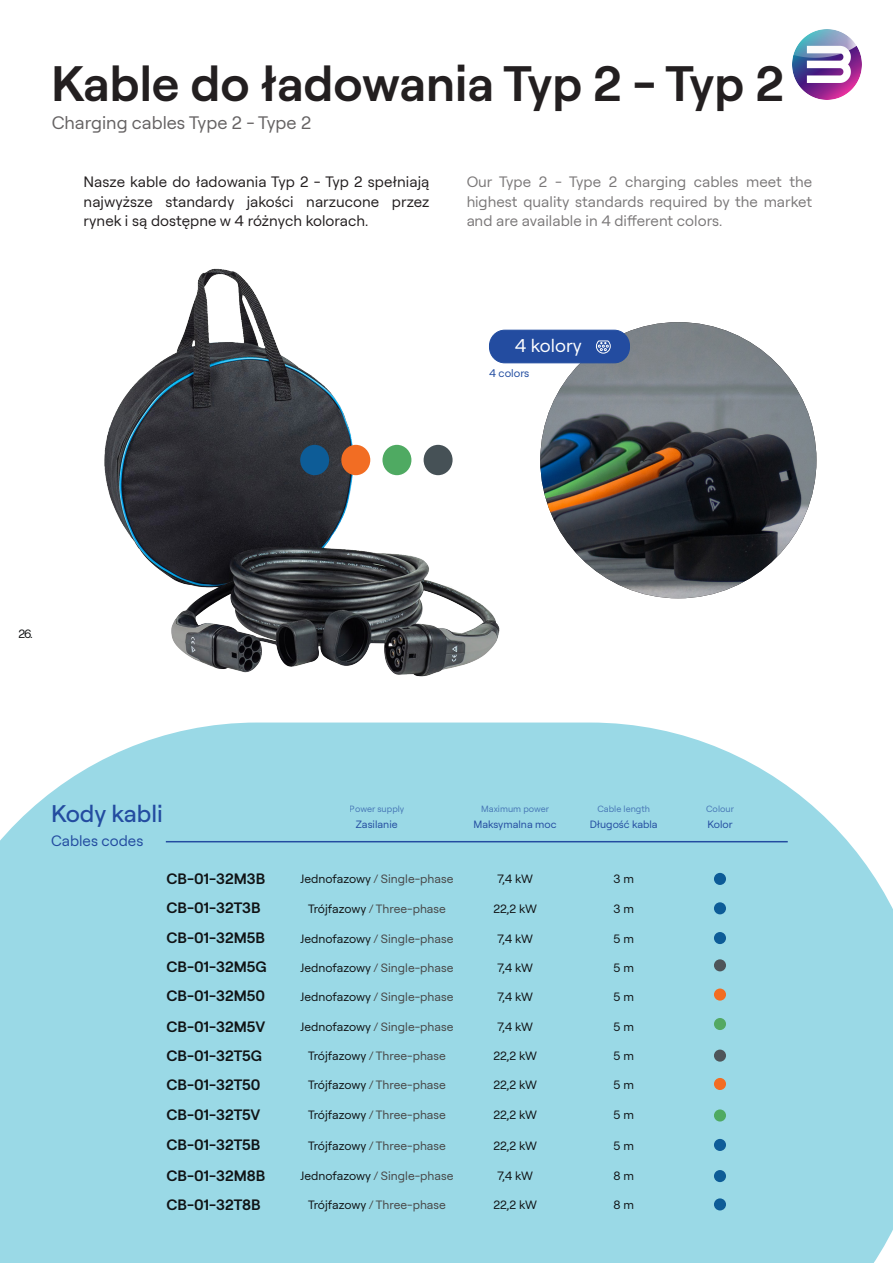
<style>
.page{position:relative;width:893px;height:1263px;background:#fff}
.page>*{position:absolute;margin:0;border:0;box-sizing:border-box;transform-origin:0 0}
.t1{font:600 49.5px "Roobert";color:#231f20}
.t2{font:500 24px "Roobert";color:#234ca0}
.t3{font:18.3px "Roobert";color:#fff}
.t4{font:18px "Roobert";color:#231f20}
.trafiletti_di_testo{font:15px/19.5px "Roobert";color:#231f20;text-align:justify}
.t5{font:600 15px "Roobert";color:#101315}
.t6{font:15px "Roobert";color:#234ca0}
.t7{font:12px "Roobert";color:#474646}
.t8{font:12px "Roobert";letter-spacing:-.01em;color:#101315}
.t9{font:12px "Roobert";color:#111314}
.t10{font:10.95px "Roobert";color:#214ca0}
.t11{font:10.5px "Roobert";color:#234ca0}
.t12{font:9px "Roobert";color:#234ca0}
.s1{color:#101315}
</style>
<div class="page">
<div style="left:0;top:722px;width:893px;height:541px;background:#9ad9e6"></div>
<img style="left:540px;top:322px;width:276px;height:276px;border-radius:138px">
<img style="left:104px;top:268px;width:403px;height:409px">
<div style="left:489px;top:330px;width:140px;height:33px;background:#234ca0;border-radius:15px"></div>
<div style="left:489px;top:330px;width:141px;height:33px;border:1px solid #214ca0;border-radius:15px"></div>
<svg style="left:596px;top:340px;width:15px;height:14px"></svg>
<hr style="left:166px;top:841px;width:622px;height:1px;background:#234ca0">
<div style="left:714px;top:873px;width:12px;height:12px;background:#0c5b97;border-radius:50%"></div>
<div style="left:714px;top:932px;width:12px;height:12px;background:#0d5c97;border-radius:50%"></div>
<div style="left:714px;top:988px;width:12px;height:12px;background:#f26d22;border-radius:50%"></div>
<div style="left:714px;top:1049px;width:12px;height:13px;background:#4e555a;border-radius:50%"></div>
<div style="left:714px;top:1109px;width:12px;height:12px;background:#4faa62;border-radius:50%"></div>
<div style="left:714px;top:1170px;width:12px;height:12px;background:#0d5c97;border-radius:50%"></div>
<div style="left:714px;top:902px;width:12px;height:12px;background:#0d5c97;border-radius:50%"></div>
<div style="left:714px;top:959px;width:12px;height:12px;background:#4e555a;border-radius:50%"></div>
<div style="left:714px;top:1018px;width:12px;height:12px;background:#53a963;border-radius:50%"></div>
<div style="left:714px;top:1078px;width:12px;height:12px;background:#f26d23;border-radius:50%"></div>
<div style="left:714px;top:1139px;width:12px;height:12px;background:#0f5d99;border-radius:50%"></div>
<div style="left:714px;top:1198px;width:12px;height:12px;background:#0d5c97;border-radius:50%"></div>
<div style="left:424px;top:445px;width:29px;height:30px;background:#465156;border-radius:50%"></div>
<div style="left:382px;top:445px;width:29px;height:30px;background:#4faa62;border-radius:50%"></div>
<div style="left:341px;top:445px;width:29px;height:30px;background:#f26d23;border-radius:50%"></div>
<div style="left:300px;top:445px;width:29px;height:30px;background:#0d5c97;border-radius:50%"></div>
<img style="left:792px;top:30px;width:69px;height:69px">
<p class="t1" style="left:51px;top:48px;width:735px">Kable do ładowania Typ 2 - Typ 2</p>
<h3 class="t4" style="left:52px;top:110px;width:261px">Charging cables Type 2 - Type 2</h3>
<p class="trafiletti_di_testo" style="left:84px;top:171px;width:347px">Nasze kable do ładowania Typ 2 - Typ 2 spełniają najwyższe standardy jakości narzucone przez rynek i są dostępne w 4 różnych kolorach.</p>
<p class="trafiletti_di_testo" style="left:466px;top:171px;width:347px">Our Type 2 - Type 2 charging cables meet the highest quality standards required by the market and are available in 4 different colors.</p>
<p class="t3" style="left:515px;top:333px;width:68px">4 kolory</p>
<p class="t10" style="left:489px;top:365px;width:42px">4 colors</p>
<p class="t9" style="left:19px;top:625px;width:16px">26.</p>
<p class="t2" style="left:51px;top:796px;width:113px">Kody kabli</p>
<p class="t6" style="left:51px;top:830px;width:94px">Cables codes</p>
<p class="t12" style="left:350px;top:802px;width:56px">Power supply</p>
<p class="t12" style="left:481px;top:802px;width:70px">Maximum power</p>
<p class="t12" style="left:597px;top:802px;width:54px">Cable length</p>
<p class="t12" style="left:706px;top:802px;width:29px">Colour</p>
<p class="t11" style="left:356px;top:817px;width:43px">Zasilanie</p>
<p class="t11" style="left:474px;top:817px;width:85px">Maksymalna moc</p>
<p class="t11" style="left:590px;top:817px;width:70px">Długość kabla</p>
<p class="t11" style="left:707px;top:817px;width:27px">Kolor</p>
<p class="t5" style="left:167px;top:868px;width:100px">CB-01-32M3B</p>
<p class="t5" style="left:167px;top:897px;width:96px">CB-01-32T3B</p>
<p class="t5" style="left:167px;top:927px;width:100px">CB-01-32M5B</p>
<p class="t5" style="left:167px;top:956px;width:102px">CB-01-32M5G</p>
<p class="t5" style="left:167px;top:985px;width:100px">CB-01-32M50</p>
<p class="t5" style="left:167px;top:1016px;width:100px">CB-01-32M5V</p>
<p class="t5" style="left:167px;top:1044px;width:97px">CB-01-32T5G</p>
<p class="t7" style="left:301px;top:871px;width:154px"><span class="s1">Jednofazowy</span> / Single-phase</p>
<p class="t7" style="left:308px;top:900px;width:139px"><span class="s1">Trójfazowy</span> / Three-phase</p>
<p class="t7" style="left:301px;top:930px;width:154px"><span class="s1">Jednofazowy</span> / Single-phase</p>
<p class="t7" style="left:301px;top:959px;width:154px"><span class="s1">Jednofazowy</span> / Single-phase</p>
<p class="t7" style="left:301px;top:988px;width:154px"><span class="s1">Jednofazowy</span> / Single-phase</p>
<p class="t7" style="left:301px;top:1018px;width:154px"><span class="s1">Jednofazowy</span> / Single-phase</p>
<p class="t7" style="left:308px;top:1047px;width:139px"><span class="s1">Trójfazowy</span> / Three-phase</p>
<p class="t8" style="left:497px;top:871px;width:37px">7,4 kW</p>
<p class="t8" style="left:493px;top:900px;width:45px">22,2 kW</p>
<p class="t8" style="left:497px;top:930px;width:37px">7,4 kW</p>
<p class="t8" style="left:497px;top:959px;width:37px">7,4 kW</p>
<p class="t8" style="left:497px;top:988px;width:37px">7,4 kW</p>
<p class="t8" style="left:497px;top:1018px;width:37px">7,4 kW</p>
<p class="t8" style="left:493px;top:1047px;width:45px">22,2 kW</p>
<p class="t8" style="left:613px;top:871px;width:22px">3 m</p>
<p class="t8" style="left:613px;top:900px;width:22px">3 m</p>
<p class="t8" style="left:613px;top:930px;width:22px">5 m</p>
<p class="t8" style="left:613px;top:959px;width:22px">5 m</p>
<p class="t8" style="left:613px;top:988px;width:22px">5 m</p>
<p class="t8" style="left:613px;top:1018px;width:22px">5 m</p>
<p class="t8" style="left:613px;top:1047px;width:22px">5 m</p>
<p class="t5" style="left:167px;top:1073px;width:96px">CB-01-32T50</p>
<p class="t7" style="left:308px;top:1076px;width:139px"><span class="s1">Trójfazowy</span> / Three-phase</p>
<p class="t8" style="left:493px;top:1076px;width:45px">22,2 kW</p>
<p class="t8" style="left:613px;top:1076px;width:22px">5 m</p>
<p class="t5" style="left:167px;top:1104px;width:95px">CB-01-32T5V</p>
<p class="t7" style="left:308px;top:1107px;width:139px"><span class="s1">Trójfazowy</span> / Three-phase</p>
<p class="t8" style="left:493px;top:1107px;width:45px">22,2 kW</p>
<p class="t8" style="left:613px;top:1107px;width:22px">5 m</p>
<p class="t5" style="left:167px;top:1134px;width:95px">CB-01-32T5B</p>
<p class="t7" style="left:308px;top:1137px;width:139px"><span class="s1">Trójfazowy</span> / Three-phase</p>
<p class="t8" style="left:493px;top:1137px;width:45px">22,2 kW</p>
<p class="t8" style="left:613px;top:1137px;width:22px">5 m</p>
<p class="t5" style="left:167px;top:1164px;width:100px">CB-01-32M8B</p>
<p class="t7" style="left:301px;top:1167px;width:154px"><span class="s1">Jednofazowy</span> / Single-phase</p>
<p class="t8" style="left:497px;top:1167px;width:37px">7,4 kW</p>
<p class="t8" style="left:613px;top:1167px;width:22px">8 m</p>
<p class="t5" style="left:167px;top:1193px;width:96px">CB-01-32T8B</p>
<p class="t7" style="left:308px;top:1196px;width:139px"><span class="s1">Trójfazowy</span> / Three-phase</p>
<p class="t8" style="left:493px;top:1196px;width:45px">22,2 kW</p>
<p class="t8" style="left:613px;top:1196px;width:22px">8 m</p>
</div>
